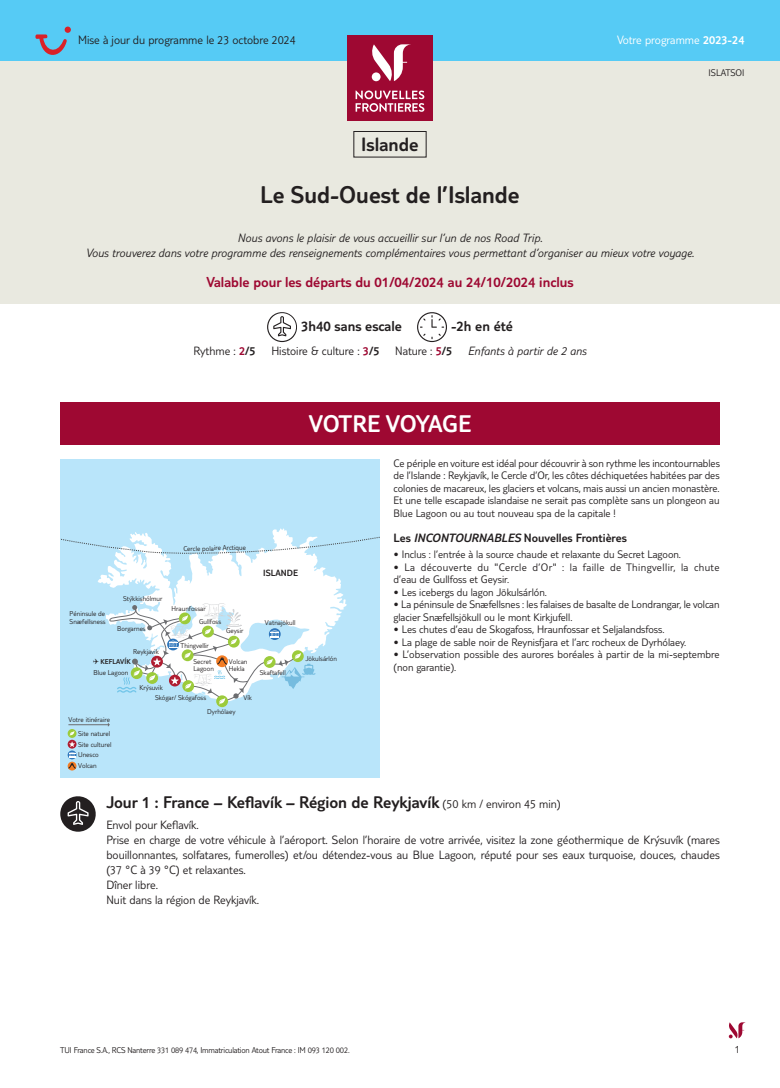
<style>
.page{position:relative;width:780px;height:1088px;background:#fff}
.page>*{position:absolute;margin:0;border:0;box-sizing:border-box;transform-origin:0 0}
.t1{font:300 25px "TUI Type";color:#231f20}
.t2{font:300 25px "TUI Type";letter-spacing:-.015em;color:#fff}
.t3{font:300 20px "TUI Type";color:#231f20}
.t4{font:300 17.5px "TUI Type";color:#231f20}
.t5{font:300 15px "TUI Type";color:#9e0832}
.t6{font:300 15px "TUI Type";color:#231f20}
.t7{font:300 12.5px/15px "TUI Type";color:#231f20}
.t8{font:italic 300 12.5px/15px "TUI Type";color:#231f20;text-align:center}
.t9{font:300 12.5px "TUI Type";color:#231f20}
.t10{font:300 12.5px "TUI Type";color:#fff}
.t11{font:300 11.25px/12.5px "TUI Type";color:#231f20}
.t12{font:300 11.25px/12.5px "TUI Type";letter-spacing:.035em;color:#231f20}
.t13{font:300 10px "TUI Type";color:#231f20}
.t14{font:300 9.38px "TUI Type";color:#231f20}
.t15{font:300 8.75px "TUI Type";letter-spacing:-.02em;color:#231f20}
.t16{font:300 7.25px/7.2px "TUI Type";color:#231f20}
.t17{font:300 7.25px "TUI Type";color:#231f20}
.s1{font-style:inherit}
.s2{color:#9e0832}
.s3{font-style:italic}
.s4{font-size:12.5px}
</style>
<div class="page">
<svg style="left:728px;top:1022px;width:18px;height:16px"></svg>
<div style="left:0;top:0;width:780px;height:303px;background:#e9e9e0"></div>
<div style="left:0;top:0;width:780px;height:60px;background:#56cbf5"></div>
<div style="left:347px;top:35px;width:85px;height:85px;background:#9e0832"></div>
<svg style="left:355px;top:90px;width:69px;height:22px"></svg>
<svg style="left:371px;top:44px;width:40px;height:37px"></svg>
<svg style="left:267px;top:312px;width:30px;height:30px"></svg>
<svg style="left:417px;top:312px;width:30px;height:30px"></svg>
<div style="left:353px;top:131px;width:73px;height:26px;border:1px solid #231f20"></div>
<div style="left:60px;top:402px;width:659px;height:43px;background:#9e0832"></div>
<div style="left:60px;top:459px;width:319px;height:319px;background:#b9e5fa"></div>
<svg style="left:98px;top:571px;width:248px;height:103px;fill:#fff"></svg>
<svg style="left:61px;top:528px;width:318px;height:43px"></svg>
<svg style="left:216px;top:695px;width:12px;height:12px"></svg>
<hr style="left:68px;top:724px;width:40px;height:1px;background:#6c6d70">
<div style="left:68px;top:729px;width:8px;height:9px;background:#9ccb3b;border-radius:50%"></div>
<div style="left:68px;top:762px;width:8px;height:8px;background:#f37d25;border-radius:50%"></div>
<svg style="left:68px;top:731px;width:8px;height:38px"></svg>
<svg style="left:108px;top:603px;width:207px;height:101px"></svg>
<svg style="left:60px;top:796px;width:36px;height:36px"></svg>
<svg style="left:35px;top:27px;width:36px;height:28px"></svg>
<svg style="left:239px;top:546px;width:7px;height:4px"></svg>
<p class="t7" style="left:78px;top:32px;width:219px">Mise à jour du programme le 23 octobre 2024</p>
<h2 class="t3" style="left:361px;top:133px;width:59px">Islande</h2>
<h1 class="t1" style="left:260px;top:180px;width:261px">Le Sud-Ouest de l’Islande</h1>
<p class="t10" style="left:617px;top:33px;width:129px">Votre programme <span class="s1">2023-24</span></p>
<p class="t13" style="left:708px;top:67px;width:37px">ISLATSOI</p>
<p class="t8" style="left:86px;top:230px;width:610px">Nous avons le plaisir de vous accueillir sur l’un de nos Road Trip.<br>Vous trouverez dans votre programme des renseignements complémentaires vous permettant d’organiser au mieux votre voyage.</p>
<h3 class="t5" style="left:206px;top:273px;width:368px">Valable pour les départs du 01/04/2024 au 24/10/2024 inclus</h3>
<h3 class="t6" style="left:301px;top:318px;width:102px">3h40 sans escale</h3>
<h3 class="t6" style="left:451px;top:318px;width:63px">-2h en été</h3>
<p class="t7" style="left:193px;top:343px;width:64px">Rythme : <span class="s2">2</span><span class="s1">/5</span></p>
<p class="t7" style="left:271px;top:343px;width:110px">Histoire &amp; culture : <span class="s2">3</span><span class="s1">/5</span></p>
<p class="t7" style="left:395px;top:343px;width:59px">Nature : <span class="s2">5</span><span class="s1">/5</span></p>
<p class="t8" style="left:468px;top:343px;width:120px">Enfants à partir de 2 ans</p>
<h1 class="t2" style="left:309px;top:409px;width:164px">VOTRE VOYAGE</h1>
<p class="t16" style="left:183px;top:544px;width:19px">Cercle</p>
<p class="t16" style="left:202px;top:544px;width:20px;rotate:-1deg">polaire</p>
<p class="t16" style="left:223px;top:544px;width:18px;rotate:-2deg">Arctiq</p>
<p class="t16" style="left:70px;top:610px;width:38px">Péninsule de<br>Snæfellsness</p>
<p class="t16" style="left:123px;top:595px;width:41px">Stýkkishólmur</p>
<p class="t16" style="left:117px;top:624px;width:30px">Borgarnes</p>
<p class="t16" style="left:133px;top:648px;width:27px">Reykjavik</p>
<p class="t17" style="left:93px;top:657px;width:39px">✈ KEFLAVÍK</p>
<p class="t16" style="left:93px;top:668px;width:36px">Blue Lagoon</p>
<p class="t16" style="left:139px;top:684px;width:25px">Krýsuvik</p>
<p class="t16" style="left:172px;top:605px;width:36px">Hraunfossar</p>
<p class="t16" style="left:199px;top:618px;width:24px">Gullfoss</p>
<p class="t16" style="left:181px;top:641px;width:30px">Thingvellir</p>
<p class="t16" style="left:193px;top:658px;width:22px">Secret<br>Lagoon</p>
<p class="t16" style="left:226px;top:627px;width:19px">Geysir</p>
<p class="t16" style="left:229px;top:658px;width:20px">Volcan<br>Hekla</p>
<p class="t16" style="left:68px;top:712px;width:43px;line-height:14px;text-align:right">Votre itinéraire<br>Site naturel</p>
<p class="t16" style="left:78px;top:738px;width:35px;line-height:11px">Site culturel<br>Unesco<br>Volcan</p>
<p class="t16" style="left:155px;top:693px;width:53px">Skógar/ Skógafoss</p>
<p class="t16" style="left:243px;top:693px;width:10px">Vík</p>
<p class="t16" style="left:207px;top:708px;width:30px">Dyrhólaey</p>
<p class="t14" style="left:263px;top:568px;width:36px">ISLANDE</p>
<p class="t16" style="left:265px;top:619px;width:32px">Vatnajökull</p>
<p class="t16" style="left:260px;top:668px;width:27px">Skaftafell</p>
<p class="t16" style="left:305px;top:654px;width:33px">Jökulsárlón</p>
<p class="t11" style="left:393px;top:456px;width:328px;text-align:justify">Ce périple en voiture est idéal pour découvrir à son rythme les incontournables de l’Islande : Reykjavík, le Cercle d’Or, les côtes déchiquetées habitées par des colonies de macareux, les glaciers et volcans, mais aussi un ancien monastère.<br>Et une telle escapade islandaise ne serait pas complète sans un plongeon au Blue Lagoon ou au tout nouveau spa de la capitale !</p>
<p class="t9" style="left:393px;top:531px;width:235px">Les <span class="s3">INCONTOURNABLES</span> Nouvelles Frontières</p>
<p class="t11" style="left:393px;top:548px;width:289px">• Inclus : l’entrée à la source chaude et relaxante du Secret Lagoon.</p>
<p class="t12" style="left:393px;top:560px;width:327px">• La découverte du "Cercle d’Or" : la faille de Thingvellir, la chute d’eau de Gullfoss et Geysir.</p>
<p class="t11" style="left:393px;top:585px;width:155px">• Les icebergs du lagon Jökulsárlón.</p>
<p class="t11" style="left:393px;top:598px;width:327px">• La péninsule de Snæfellsnes : les falaises de basalte de Londrangar, le volcan glacier Snæfellsjökull ou le mont Kirkjufell.</p>
<p class="t11" style="left:393px;top:623px;width:272px">• Les chutes d’eau de Skogafoss, Hraunfossar et Seljalandsfoss.</p>
<p class="t11" style="left:393px;top:635px;width:294px">• La plage de sable noir de Reynisfjara et l’arc rocheux de Dyrhólaey.</p>
<p class="t11" style="left:393px;top:648px;width:327px">• L’observation possible des aurores boréales à partir de la mi-septembre (non garantie).</p>
<h3 class="t4" style="left:106px;top:792px;width:456px">Jour 1 : France – Keflavík – Région de Reykjavík <span class="s4">(50 km / environ 45 min)</span></h3>
<p class="t7" style="left:106px;top:817px;width:615px">Envol pour Keflavík.<br>Prise en charge de votre véhicule à l’aéroport. Selon l’horaire de votre arrivée, visitez la zone géothermique de Krýsuvík (mares bouillonnantes, solfatares, fumerolles) et/ou détendez-vous au Blue Lagoon, réputé pour ses eaux turquoise, douces, chaudes (37 °C à 39 °C) et relaxantes.<br>Dîner libre.<br>Nuit dans la région de Reykjavík.</p>
<p class="t15" style="left:60px;top:1045px;width:291px">TUI France S.A., RCS Nanterre 331 089 474, Immatriculation Atout France : IM 093 120 002.</p>
<p class="t11" style="left:734px;top:1042px;width:7px">1</p>
</div>
